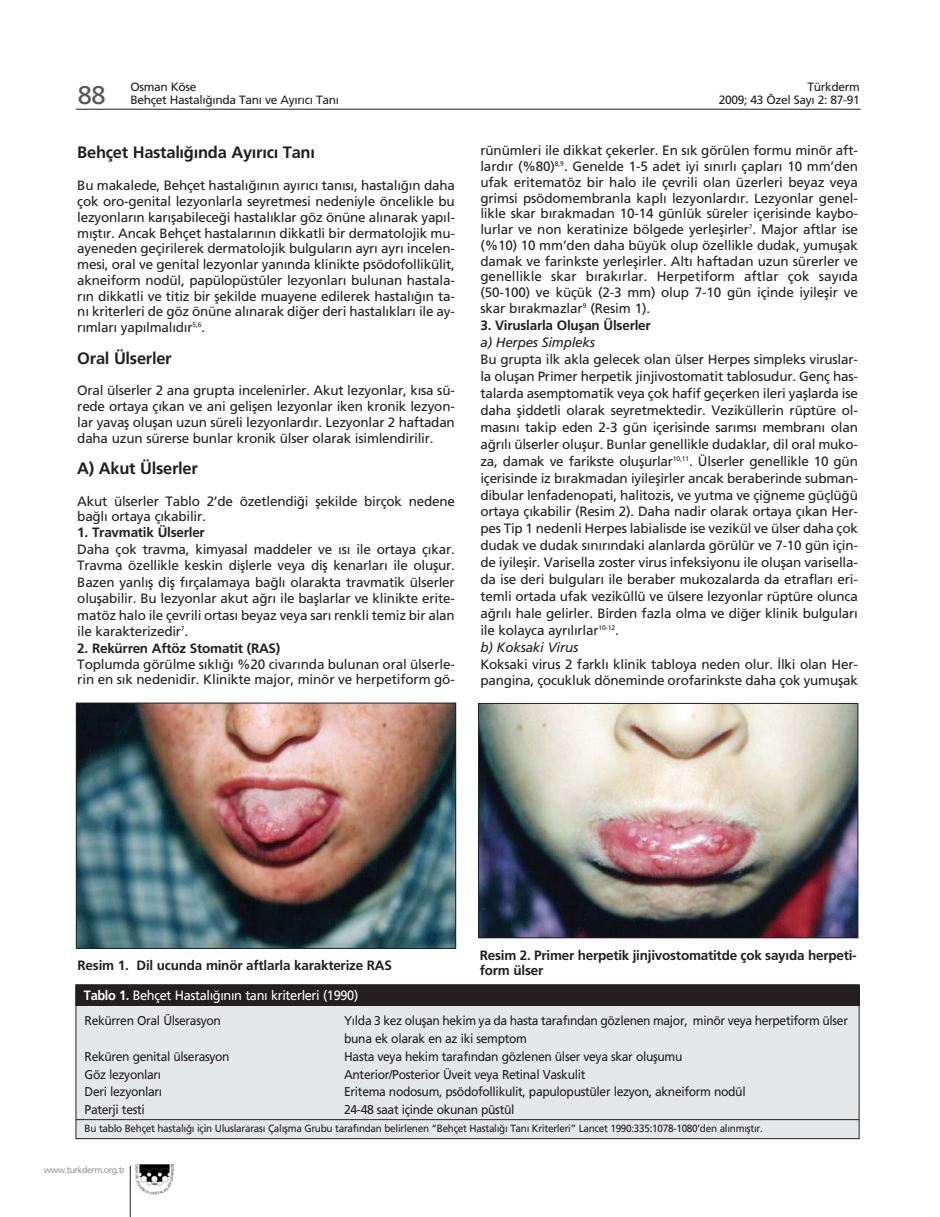
<style>
.page{position:relative;width:940px;height:1217px;background:#fff}
.page>*{position:absolute;margin:0;border:0;box-sizing:border-box;transform-origin:0 0}
.t1{font:25.5px "Frutiger";color:#58595b}
.t2{font:700 16.5px "Frutiger";letter-spacing:-.015em;color:#231f20}
.t3{font:13.5px/15.8px "Frutiger";letter-spacing:-.015em;color:#231f20;text-align:justify}
.t4{font:700 13.5px/15px "Frutiger";letter-spacing:-.015em;color:#231f20}
.t5{font:13.5px "Frutiger";letter-spacing:-.03em;color:#fff;scale:.95 1}
.t6{font:italic 13.5px "Frutiger";letter-spacing:-.015em;color:#231f20}
.t7{font:12.75px/17.7px "Frutiger";letter-spacing:-.03em;color:#231f20;scale:.95 1}
.t8{font:12px/13.5px "Frutiger";letter-spacing:-.03em;color:#231f20}
.t9{font:10.5px "Frutiger";letter-spacing:-.03em;color:#231f20;scale:.95 1}
.t10{font:9px "Frutiger";letter-spacing:-.055em;color:#939598}
.s1{font-style:italic}
.s2{font-weight:700}
</style>
<div class="page">
<hr style="left:76px;top:109px;width:784px;height:1px;background:#231f20">
<img style="left:135px;top:1164px;width:39px;height:30px">
<hr style="left:130px;top:1165px;width:1px;height:51px;background:#231f20">
<div style="left:76px;top:984px;width:783px;height:154px;background:#e6e7e8"></div>
<div style="left:76px;top:984px;width:783px;height:21px;background:#231f20"></div>
<div style="left:76px;top:984px;width:783px;height:21px;border:1px solid #231f20"></div>
<hr style="left:76px;top:1119px;width:783px;height:1px;background:#231f20">
<img style="left:78px;top:704px;width:376px;height:242px">
<div style="left:76px;top:702px;width:380px;height:246px;border:1px solid #231f20"></div>
<img style="left:480px;top:705px;width:376px;height:230px">
<div style="left:478px;top:703px;width:380px;height:234px;border:1px solid #231f20"></div>
<p class="t8" style="left:130px;top:81px;width:210px">Osman Köse<br>Behçet Hastal›¤›nda Tan› ve Ay›r›c› Tan›</p>
<p class="t8" style="left:807px;top:81px;width:54px">Türkderm</p>
<h1 class="t1" style="left:78px;top:84px;width:29px">88</h1>
<p class="t8" style="left:718px;top:94px;width:143px">2009; 43 Özel Say› 2: 87-91</p>
<p class="t2" style="left:77px;top:146px;width:239px">Behçet Hastal›¤›nda Ay›r›c› Tan›</p>
<p class="t3" style="left:77px;top:179px;width:379px">Bu makalede, Behçet hastal›¤›n›n ay›r›c› tan›s›, hastal›¤›n daha çok oro-genital lezyonlarla seyretmesi nedeniyle öncelikle bu lezyonlar›n kar›flabilece¤i hastal›klar göz önüne al›narak yap›l&shy;m›flt›r. Ancak Behçet hastalar›n›n dikkatli bir dermatolojik mu&shy;ayeneden geçirilerek dermatolojik bulgular›n ayr› ayr› incelen&shy;mesi, oral ve genital lezyonlar yan›nda klinikte psödofollikülit, akneiform nodül, papülopüstüler lezyonlar› bulunan hastala&shy;r›n dikkatli ve titiz bir flekilde muayene edilerek hastal›¤›n ta&shy;n› kriterleri de göz önüne al›narak di¤er deri hastal›klar› ile ay&shy;r›mlar› yap›lmal›d›r<sup>5,6</sup>.</p>
<p class="t2" style="left:77px;top:351px;width:96px">Oral Ülserler</p>
<p class="t3" style="left:77px;top:384px;width:379px">Oral ülserler 2 ana grupta incelenirler. Akut lezyonlar, k›sa sü&shy;rede ortaya ç›kan ve ani geliflen lezyonlar iken kronik lezyon&shy;lar yavafl oluflan uzun süreli lezyonlard›r. Lezyonlar 2 haftadan daha uzun sürerse bunlar kronik ülser olarak isimlendirilir.</p>
<p class="t2" style="left:77px;top:461px;width:122px">A) Akut Ülserler</p>
<p class="t3" style="left:77px;top:494px;width:379px">Akut ülserler Tablo 2’de özetlendi¤i flekilde birçok nedene ba¤l› ortaya ç›kabilir.</p>
<p class="t4" style="left:77px;top:526px;width:129px">1. Travmatik Ülserler</p>
<p class="t3" style="left:77px;top:541px;width:379px;line-height:16.5px">Daha çok travma, kimyasal maddeler ve ›s› ile ortaya ç›kar.<br>Travma özellikle keskin difllerle veya difl kenarlar› ile oluflur.<br>Bazen yanl›fl difl f›rçalamaya ba¤l› olarakta travmatik ülserler oluflabilir. Bu lezyonlar akut a¤r› ile bafllarlar ve klinikte erite&shy;matöz halo ile çevrili ortas› beyaz veya sar› renkli temiz bir alan ile karakterizedir<sup>7</sup>.</p>
<p class="t4" style="left:77px;top:641px;width:205px">2. Rekürren Aftöz Stomatit (RAS)</p>
<p class="t3" style="left:77px;top:657px;width:379px">Toplumda görülme s›kl›¤› %20 civar›nda bulunan oral ülserle&shy;rin en s›k nedenidir. Klinikte major, minör ve herpetiform gö-</p>
<p class="t3" style="left:480px;top:144px;width:379px">rünümleri ile dikkat çekerler. En s›k görülen formu minör aft&shy;lard›r (%80)<sup>8,9</sup>. Genelde 1-5 adet iyi s›n›rl› çaplar› 10 mm’den ufak eritematöz bir halo ile çevrili olan üzerleri beyaz veya grimsi psödomembranla kapl› lezyonlard›r. Lezyonlar genel&shy;likle skar b›rakmadan 10-14 günlük süreler içerisinde kaybo&shy;lurlar ve non keratinize bölgede yerleflirler<sup>7</sup>. Major aftlar ise (%10) 10 mm’den daha büyük olup özellikle dudak, yumuflak damak ve farinkste yerleflirler. Alt› haftadan uzun sürerler ve genellikle skar b›rak›rlar. Herpetiform aftlar çok say›da (50-100) ve küçük (2-3 mm) olup 7-10 gün içinde iyileflir ve skar b›rakmazlar<sup>9</sup> (Resim 1).</p>
<p class="t4" style="left:480px;top:319px;width:172px">3. Viruslarla Oluflan Ülserler</p>
<p class="t6" style="left:480px;top:336px;width:116px">a) Herpes Simpleks</p>
<p class="t3" style="left:480px;top:352px;width:379px;line-height:17px;text-align:left">Bu grupta ilk akla gelecek olan ülser Herpes simpleks viruslar&shy;la oluflan Primer herpetik jinjivostomatit tablosudur. Genç has&shy;talarda asemptomatik veya çok hafif geçerken ileri yafllarda ise daha fliddetli olarak seyretmektedir. Veziküllerin rüptüre ol&shy;mas›n› takip eden 2-3 gün içerisinde sar›ms› membran› olan a¤r›l› ülserler oluflur. Bunlar genellikle dudaklar, dil oral muko&shy;za, damak ve farikste oluflurlar<sup>10,11</sup>. Ülserler genellikle 10 gün içerisinde iz b›rakmadan iyileflirler ancak beraberinde subman&shy;dibular lenfadenopati, halitozis, ve yutma ve çi¤neme güçlü¤ü ortaya ç›kabilir (Resim 2). Daha nadir olarak ortaya ç›kan Her&shy;pes Tip 1 nedenli Herpes labialisde ise vezikül ve ülser daha çok dudak ve dudak s›n›r›ndaki alanlarda görülür ve 7-10 gün için&shy;de iyileflir. Varisella zoster virus infeksiyonu ile oluflan varisella&shy;da ise deri bulgular› ile beraber mukozalarda da etraflar› eri&shy;temli ortada ufak veziküllü ve ülsere lezyonlar rüptüre olunca a¤r›l› hale gelirler. Birden fazla olma ve di¤er klinik bulgular› ile kolayca ayr›l›rlar<sup>10-12</sup>.<br><span class="s1">b) Koksaki Virus</span></p>
<p class="t3" style="left:480px;top:656px;width:379px;line-height:16.5px">Koksaki virus 2 farkl› klinik tabloya neden olur. ‹lki olan Her&shy;pangina, çocukluk döneminde orofarinkste daha çok yumuflak</p>
<p class="t4" style="left:78px;top:958px;width:316px">Resim 1. Dil ucunda minör aftlarla karakterize RAS</p>
<p class="t4" style="left:480px;top:948px;width:378px">Resim 2. Primer herpetik jinjivostomatitde çok say›da herpeti&shy;form ülser</p>
<p class="t5" style="left:84px;top:989px;width:290px"><span class="s2">Tablo 1.</span> Behçet Hastal›¤›n›n tan› kriterleri (1990)</p>
<p class="t7" style="left:85px;top:1012px;width:145px">Rekürren Oral Ülserasyon</p>
<p class="t7" style="left:344px;top:1012px;width:532px">Y›lda 3 kez oluflan hekim ya da hasta taraf›ndan gözlenen major, minör veya herpetiform ülser buna ek olarak en az iki semptom</p>
<p class="t7" style="left:85px;top:1048px;width:154px">Reküren genital ülserasyon</p>
<p class="t7" style="left:344px;top:1048px;width:357px">Hasta veya hekim taraf›ndan gözlenen ülser veya skar oluflumu</p>
<p class="t7" style="left:85px;top:1066px;width:82px">Göz lezyonlar›</p>
<p class="t7" style="left:344px;top:1066px;width:255px">Anterior/Posterior Üveit veya Retinal Vaskulit</p>
<p class="t7" style="left:85px;top:1083px;width:83px">Deri lezyonlar›</p>
<p class="t7" style="left:344px;top:1083px;width:424px">Eritema nodosum, psödofollikulit, papulopustüler lezyon, akneiform nodül</p>
<p class="t7" style="left:85px;top:1101px;width:65px">Paterji testi</p>
<p class="t7" style="left:344px;top:1101px;width:181px">24-48 saat içinde okunan püstül</p>
<p class="t9" style="left:85px;top:1123px;width:715px">Bu tablo Behçet hastal›¤› için Uluslararas› Çal›flma Grubu taraf›ndan belirlenen “Behçet Hastal›¤› Tan› Kriterleri” Lancet 1990:335:1078-1080’den al›nm›flt›r.</p>
<p class="t10" style="left:44px;top:1165px;width:83px">www.turkderm.org.tr</p>
</div>
